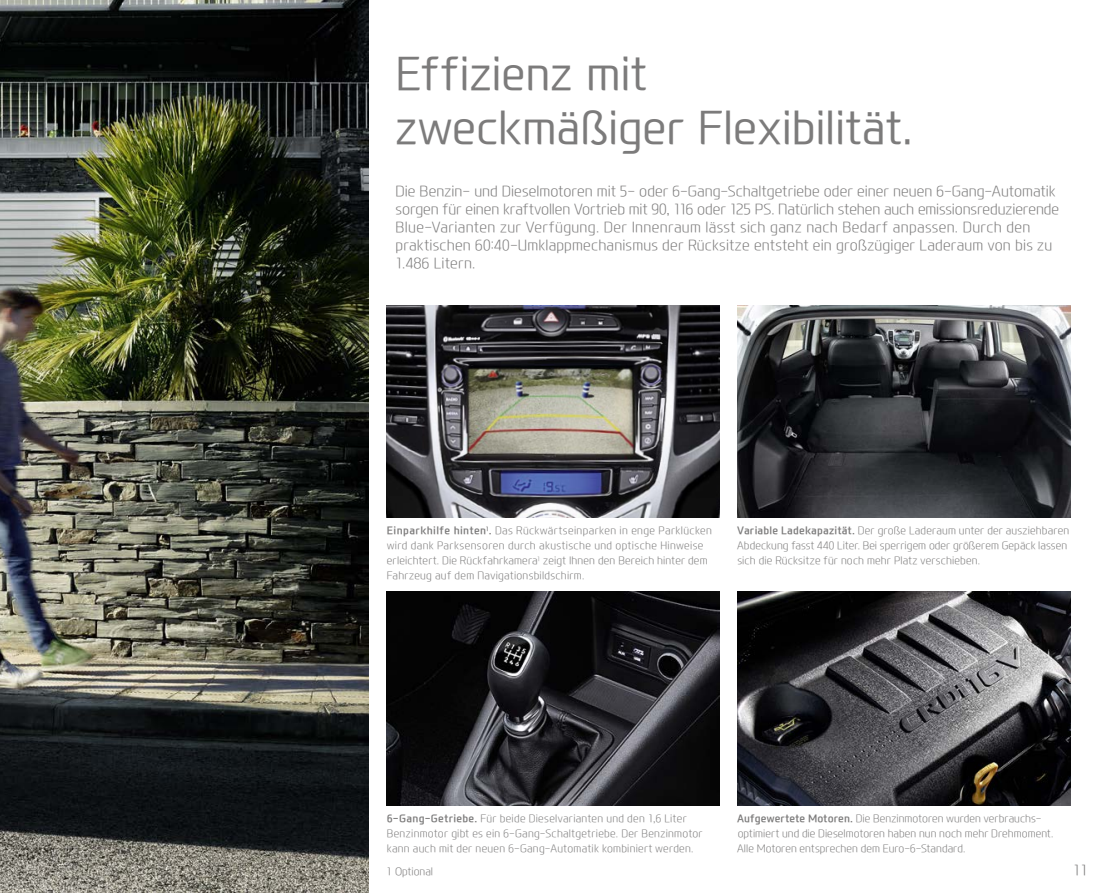
<style>
.page{position:relative;width:1106px;height:893px;background:#fff}
.page>*{position:absolute;margin:0;border:0;box-sizing:border-box;transform-origin:0 0}
.t1{font:300 45px/53.6px "Modern H";letter-spacing:-.005em;color:#7c7b7b}
.t2{font:300 14.4px/17.9px "Modern H Eco";letter-spacing:.01em;color:#7c7b7b}
.t3{font:300 10.5px/15px "Modern H Eco";letter-spacing:.02em;color:#7c7b7b}
.t4{font:300 10.5px "Modern H Eco";color:#7c7b7b}
.s1{font-family:"Modern H";font-weight:700}
</style>
<div class="page">
<img style="left:0;top:0;width:368px;height:893px">
<img style="left:386px;top:591px;width:333px;height:215px">
<img style="left:737px;top:591px;width:333px;height:215px">
<img style="left:737px;top:306px;width:333px;height:212px">
<img style="left:386px;top:306px;width:333px;height:212px">
<h1 class="t1" style="left:395px;top:46px;width:518px">Effizienz mit zweckmäßiger Flexibilität.</h1>
<p class="t2" style="left:395px;top:182px;width:665px">Die Benzin- und Dieselmotoren mit 5- oder 6-Gang-Schaltgetriebe oder einer neuen 6-Gang-Automatik sorgen für einen kraftvollen Vortrieb mit 90, 116 oder 125 PS. Natürlich stehen auch emissionsreduzierende Blue-Varianten zur Verfügung. Der Innenraum lässt sich ganz nach Bedarf anpassen. Durch den praktischen 60:40-Umklappmechanismus der Rücksitze entsteht ein großzügiger Laderaum von bis zu 1.486 Litern.</p>
<p class="t3" style="left:387px;top:523px;width:326px"><span class="s1">Einparkhilfe hinten</span><sup>1</sup><span class="s1">.</span> Das Rückwärtseinparken in enge Parklücken wird dank Parksensoren durch akustische und optische Hinweise erleichtert. Die Rückfahrkamera<sup>1</sup> zeigt Ihnen den Bereich hinter dem Fahrzeug auf dem Navigationsbildschirm.</p>
<p class="t3" style="left:737px;top:523px;width:334px"><span class="s1">Variable Ladekapazität.</span> Der große Laderaum unter der ausziehbaren<br>Abdeckung fasst 440 Liter. Bei sperrigem oder größerem Gepäck lassen sich die Rücksitze für noch mehr Platz verschieben.</p>
<p class="t3" style="left:387px;top:810px;width:317px"><span class="s1">6-Gang-Getriebe.</span> Für beide Dieselvarianten und den 1,6 Liter<br>Benzinmotor gibt es ein 6-Gang-Schaltgetriebe. Der Benzinmotor kann auch mit der neuen 6-Gang-Automatik kombiniert werden.</p>
<p class="t3" style="left:737px;top:810px;width:318px"><span class="s1">Aufgewertete Motoren.</span> Die Benzinmotoren wurden verbrauchs&shy;optimiert und die Dieselmotoren haben nun noch mehr Drehmoment.<br>Alle Motoren entsprechen dem Euro-6-Standard.</p>
<p class="t4" style="left:386px;top:864px;width:48px">1 Optional</p>
<h2 class="t2" style="left:1073px;top:861px;width:16px">11</h2>
</div>
